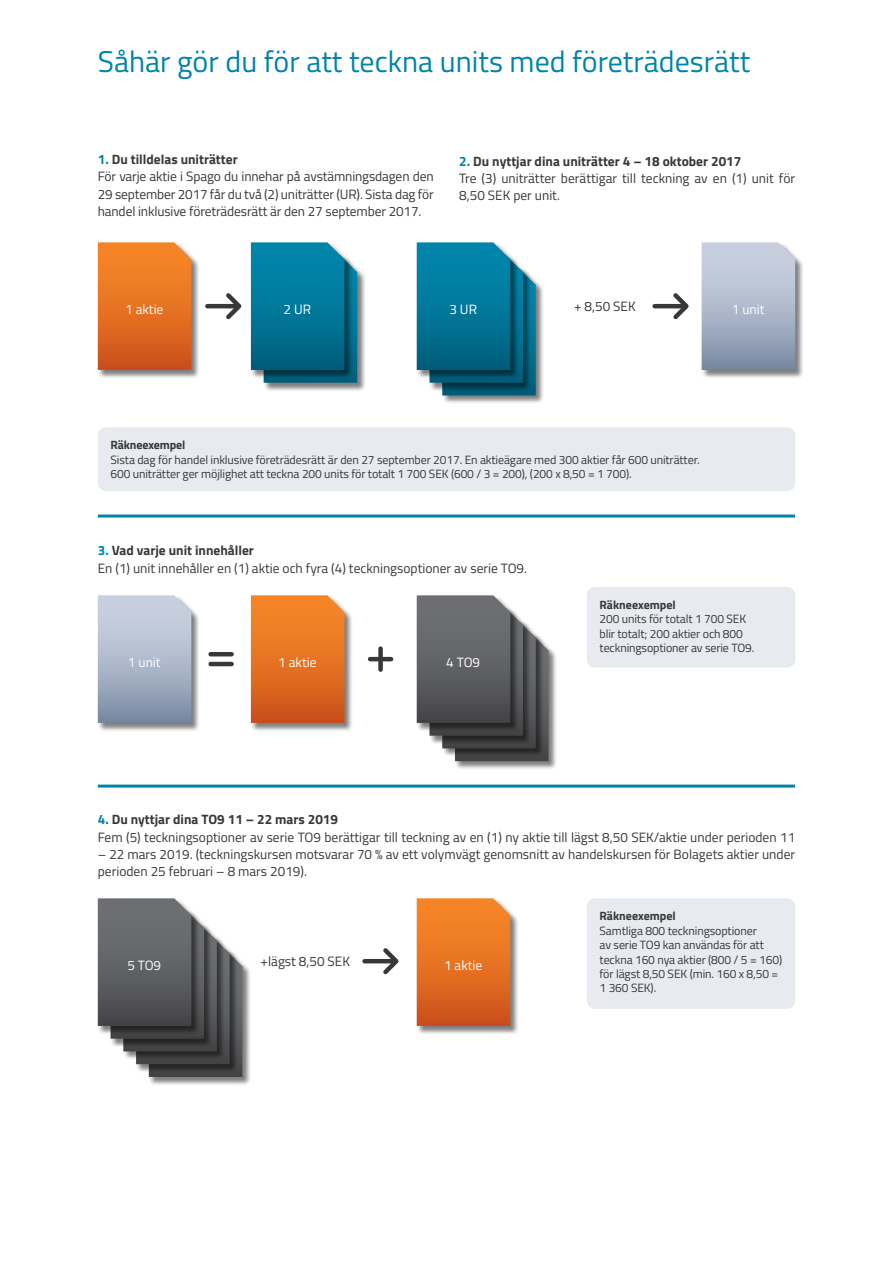
<style>
.page{position:relative;width:893px;height:1263px;background:#fff}
.page>*{position:absolute;margin:0;border:0;box-sizing:border-box;transform-origin:0 0}
.t1{font:30px "Titillium Web";color:#0084a9}
.t2{font:13.5px/17.2px "Titillium Web";color:#383839}
.t3{font:13.5px "Titillium Web";color:#fff}
.t4{font:12px/14.4px "Titillium Web";letter-spacing:-.01em;color:#383839}
.t5{font:700 12px "Titillium Web";color:#383839}
.s1{font-weight:700;color:#0084a9}
.s2{font-weight:700}
</style>
<div class="page">
<div style="left:98px;top:427px;width:697px;height:64px;background:#e7eaef;border-radius:9px"></div>
<div style="left:587px;top:898px;width:208px;height:111px;background:#e7eaef;border-radius:9px"></div>
<div style="left:587px;top:587px;width:208px;height:81px;background:#e7eaef;border-radius:9px"></div>
<div style="left:455px;top:633px;width:102px;height:137px;background:#000;opacity:.5"></div>
<div style="left:148px;top:949px;width:103px;height:136px;background:#000;opacity:.5"></div>
<div style="left:442px;top:267px;width:102px;height:137px;background:#000;opacity:.5"></div>
<div style="left:263px;top:255px;width:103px;height:136px;background:#000;opacity:.5"></div>
<svg style="left:417px;top:595px;width:132px;height:166px;background:#676769"></svg>
<svg style="left:98px;top:898px;width:144px;height:179px;background:#6a6b6d"></svg>
<svg style="left:417px;top:242px;width:119px;height:153px;background:#137693"></svg>
<svg style="left:251px;top:242px;width:106px;height:141px;background:#0a7594"></svg>
<div style="left:98px;top:242px;width:102px;height:137px;background:#000;opacity:.5"></div>
<svg style="left:98px;top:242px;width:93px;height:128px;background:#e47125"></svg>
<div style="left:417px;top:898px;width:102px;height:136px;background:#000;opacity:.5"></div>
<svg style="left:417px;top:898px;width:93px;height:128px;background:#e47125"></svg>
<div style="left:251px;top:595px;width:102px;height:136px;background:#000;opacity:.5"></div>
<svg style="left:251px;top:595px;width:93px;height:128px;background:#e47125"></svg>
<div style="left:701px;top:242px;width:103px;height:137px;background:#000;opacity:.5"></div>
<svg style="left:702px;top:242px;width:93px;height:128px;background:#abb6c8"></svg>
<div style="left:98px;top:595px;width:102px;height:136px;background:#000;opacity:.5"></div>
<svg style="left:98px;top:595px;width:93px;height:128px;background:#abb6c8"></svg>
<svg style="left:222px;top:293px;width:20px;height:27px"></svg>
<hr style="left:207px;top:304px;width:28px;height:4px;background:#383839">
<svg style="left:669px;top:293px;width:20px;height:27px"></svg>
<hr style="left:655px;top:304px;width:28px;height:4px;background:#383839">
<hr style="left:98px;top:784px;width:697px;height:3px;background:#0084a9">
<hr style="left:98px;top:514px;width:697px;height:3px;background:#0084a9">
<svg style="left:379px;top:948px;width:20px;height:27px"></svg>
<hr style="left:365px;top:959px;width:28px;height:4px;background:#383839">
<hr style="left:211px;top:652px;width:21px;height:4px;background:#383839">
<hr style="left:211px;top:662px;width:21px;height:4px;background:#383839">
<hr style="left:370px;top:657px;width:21px;height:4px;background:#383839">
<div style="left:378px;top:649px;width:5px;height:21px;background:#383839"></div>
<h1 class="t1" style="left:98px;top:40px;width:654px">Såhär gör du för att teckna units med företrädesrätt</h1>
<p class="t2" style="left:98px;top:150px;width:337px"><span class="s1">1.</span> <span class="s2">Du tilldelas uniträtter<br></span>För varje aktie i Spago du innehar på avstämningsdagen den 29 september 2017 får du två (2) uniträtter (UR). Sista dag för handel inklusive företrädesrätt är den 27 september 2017.</p>
<p class="t2" style="left:459px;top:152px;width:337px"><span class="s1">2.</span> <span class="s2">Du nyttjar dina uniträtter 4 – 18 oktober 2017<br></span>Tre (3) uniträtter berättigar till teckning av en (1) unit för<br>8,50 SEK per unit.</p>
<p class="t3" style="left:125px;top:299px;width:40px">1 aktie</p>
<p class="t3" style="left:284px;top:299px;width:29px">2 UR</p>
<p class="t3" style="left:449px;top:299px;width:29px">3 UR</p>
<p class="t2" style="left:574px;top:297px;width:63px">+ 8,50 SEK</p>
<p class="t3" style="left:732px;top:299px;width:34px">1 unit</p>
<p class="t5" style="left:111px;top:436px;width:76px">Räkneexempel</p>
<p class="t4" style="left:111px;top:452px;width:591px">Sista dag för handel inklusive företrädesrätt är den 27 september 2017. En aktieägare med 300 aktier får 600 uniträtter.<br>600 uniträtter ger möjlighet att teckna 200 units för totalt 1 700 SEK (600 / 3 = 200), (200 x 8,50 = 1 700).</p>
<p class="t2" style="left:98px;top:541px;width:431px"><span class="s1">3.</span> <span class="s2">Vad varje unit innehåller<br></span>En (1) unit innehåller en (1) aktie och fyra (4) teckningsoptioner av serie TO9.</p>
<p class="t3" style="left:128px;top:652px;width:34px">1 unit</p>
<p class="t3" style="left:278px;top:652px;width:40px">1 aktie</p>
<p class="t3" style="left:446px;top:652px;width:35px">4 TO9</p>
<p class="t5" style="left:600px;top:595px;width:78px">Räkneexempel</p>
<p class="t4" style="left:600px;top:611px;width:156px">200 units för totalt 1 700 SEK blir totalt; 200 aktier och 800 teckningsoptioner av serie TO9.</p>
<p class="t2" style="left:98px;top:810px;width:699px"><span class="s1">4.</span> <span class="s2">Du nyttjar dina TO9 11 – 22 mars 2019<br></span>Fem (5) teckningsoptioner av serie TO9 berättigar till teckning av en (1) ny aktie till lägst 8,50 SEK/aktie under perioden 11</p>
<p class="t2" style="left:98px;top:845px;width:699px">– 22 mars 2019. (teckningskursen motsvarar 70 % av ett volymvägt genomsnitt av handelskursen för Bolagets aktier under perioden 25 februari – 8 mars 2019).</p>
<p class="t3" style="left:127px;top:955px;width:35px">5 TO9</p>
<p class="t2" style="left:261px;top:952px;width:91px">+lägst 8,50 SEK</p>
<p class="t3" style="left:444px;top:955px;width:40px">1 aktie</p>
<p class="t5" style="left:600px;top:907px;width:78px">Räkneexempel</p>
<p class="t4" style="left:600px;top:923px;width:184px">Samtliga 800 teckningsoptioner<br>av serie TO9 kan användas för att teckna 160 nya aktier (800 / 5 = 160) för lägst 8,50 SEK (min. 160 x 8,50 =<br>1 360 SEK).</p>
</div>
